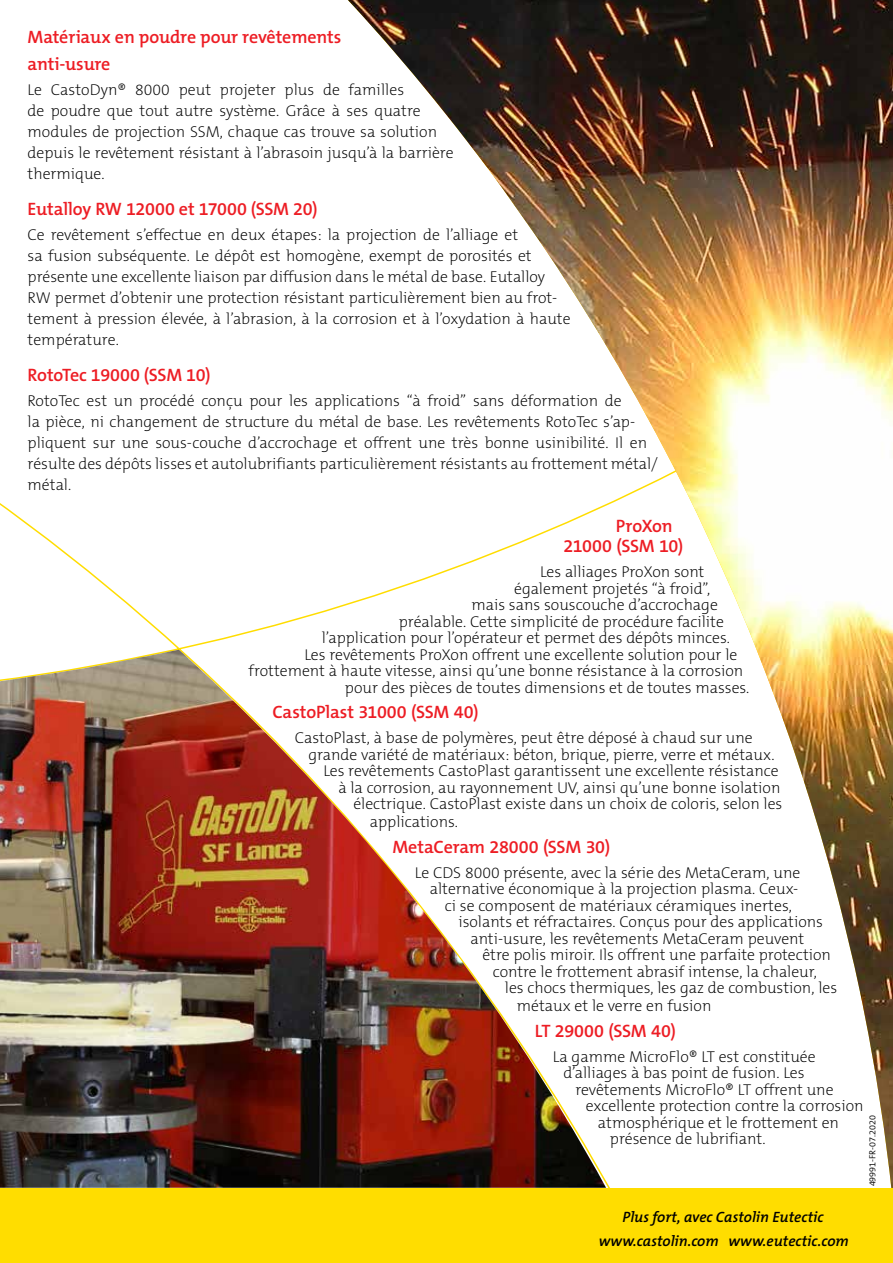
<style>
.page{position:relative;width:893px;height:1263px;background:#fff}
.page>*{position:absolute;margin:0;border:0;box-sizing:border-box;transform-origin:0 0}
.t1{font:600 18px/27px "The Mix B W6";letter-spacing:-.01em;color:#ed1d24}
.t2{font:200 15.75px/21px "The Mix B W2";color:#000}
.t3{font:italic 600 15px/24.5px "The Mix B W6";color:#000;text-align:center}
.t4{font:300 9px "The Mix B W4";color:#000}
</style>
<div class="page">
<img style="left:0;top:650px;width:340px;height:538px">
<img style="left:348px;top:0;width:545px;height:1189px">
<div style="left:0;top:1189px;width:893px;height:74px;background:#fd0"></div>
<p class="t1" style="left:28px;top:24px;width:315px">Matériaux en poudre pour revêtements anti-usure</p>
<p class="t2" style="left:28px;top:80px;width:427px">Le CastoDyn® 8000 peut projeter plus de familles<br>de poudre que tout autre système. Grâce à ses quatre modules de projection SSM, chaque cas trouve sa solution depuis le revêtement résistant à l’abrasoin jusqu’à la barrière thermique.</p>
<p class="t1" style="left:28px;top:195px;width:291px">Eutalloy RW 12000 et 17000 (SSM 20)</p>
<p class="t2" style="left:28px;top:224px;width:544px">Ce revêtement s’effectue en deux étapes: la projection de l’alliage et<br>sa fusion subséquente. Le dépôt est homogène, exempt de porosités et présente une excellente liaison par diffusion dans le métal de base. Eutalloy RW permet d’obtenir une protection résistant particulièrement bien au frot&shy;tement à pression élevée, à l’abrasion, à la corrosion et à l’oxydation à haute température.</p>
<p class="t1" style="left:28px;top:361px;width:184px">RotoTec 19000 (SSM 10)</p>
<p class="t2" style="left:28px;top:390px;width:632px">RotoTec est un procédé conçu pour les applications “à froid” sans déformation de<br>la pièce, ni changement de structure du métal de base. Les revêtements RotoTec s’ap&shy;pliquent sur une sous-couche d’accrochage et offrent une très bonne usinibilité. Il en résulte des dépôts lisses et autolubrifiants particulièrement résistants au frottement métal/ métal.</p>
<p class="t1" style="left:563px;top:515px;width:121px;line-height:20.7px;text-indent:53px">ProXon<br>21000 (SSM 10)</p>
<p class="t2" style="left:540px;top:562px;width:166px">Les alliages ProXon sont</p>
<p class="t2" style="left:514px;top:578px;width:198px">également projetés “à froid”,</p>
<p class="t2" style="left:471px;top:595px;width:248px">mais sans souscouche d’accrochage</p>
<p class="t2" style="left:399px;top:611px;width:327px">préalable. Cette simplicité de procédure facilite</p>
<p class="t2" style="left:322px;top:628px;width:410px">l’application pour l’opérateur et permet des dépôts minces.</p>
<p class="t2" style="left:304px;top:644px;width:434px">Les revêtements ProXon offrent une excellente solution pour le</p>
<p class="t2" style="left:249px;top:661px;width:496px">frottement à haute vitesse, ainsi qu’une bonne résistance à la corrosion</p>
<p class="t2" style="left:345px;top:677px;width:406px">pour des pièces de toutes dimensions et de toutes masses.</p>
<p class="t1" style="left:272px;top:699px;width:208px">CastoPlast 31000 (SSM 40)</p>
<p class="t2" style="left:295px;top:728px;width:459px">CastoPlast, à base de polymères, peut être déposé à chaud sur une</p>
<p class="t2" style="left:308px;top:744px;width:468px">grande variété de matériaux: béton, brique, pierre, verre et métaux.</p>
<p class="t2" style="left:323px;top:761px;width:457px">Les revêtements CastoPlast garantissent une excellente résistance</p>
<p class="t2" style="left:338px;top:777px;width:444px">à la corrosion, au rayonnement UV, ainsi qu’une bonne isolation</p>
<p class="t2" style="left:353px;top:794px;width:431px">électrique. CastoPlast existe dans un choix de coloris, selon les</p>
<p class="t2" style="left:370px;top:812px;width:90px">applications.</p>
<p class="t1" style="left:392px;top:833px;width:219px">MetaCeram 28000 (SSM 30)</p>
<p class="t2" style="left:415px;top:862px;width:387px">Le CDS 8000 présente, avec la série des MetaCeram, une</p>
<p class="t2" style="left:430px;top:879px;width:370px">alternative économique à la projection plasma. Ceux-</p>
<p class="t2" style="left:445px;top:895px;width:348px">ci se composent de matériaux céramiques inertes,</p>
<p class="t2" style="left:458px;top:912px;width:366px">isolants et réfractaires. Conçus pour des applications</p>
<p class="t2" style="left:470px;top:928px;width:335px">anti-usure, les revêtements MetaCeram peuvent</p>
<p class="t2" style="left:482px;top:945px;width:350px">être polis miroir. Ils offrent une parfaite protection</p>
<p class="t2" style="left:493px;top:961px;width:325px">contre le frottement abrasif intense, la chaleur,</p>
<p class="t2" style="left:505px;top:978px;width:334px">les chocs thermiques, les gaz de combustion, les</p>
<p class="t2" style="left:517px;top:996px;width:196px">métaux et le verre en fusion</p>
<p class="t1" style="left:535px;top:1017px;width:143px">LT 29000 (SSM 40)</p>
<p class="t2" style="left:553px;top:1046px;width:264px">La gamme MicroFlo® LT est constituée</p>
<p class="t2" style="left:563px;top:1063px;width:243px">d’alliages à bas point de fusion. Les</p>
<p class="t2" style="left:575px;top:1079px;width:260px">revêtements MicroFlo® LT offrent une</p>
<p class="t2" style="left:586px;top:1096px;width:279px">excellente protection contre la corrosion</p>
<p class="t2" style="left:598px;top:1112px;width:243px">atmosphérique et le frottement en</p>
<p class="t2" style="left:610px;top:1129px;width:157px">présence de lubrifiant.</p>
<p class="t4" style="left:867px;top:1186px;width:73px;rotate:-90deg">49991-FR-07.2020</p>
<p class="t3" style="left:599px;top:1205px;width:251px">Plus fort, avec Castolin Eutectic www.castolin.com www.eutectic.com</p>
</div>
